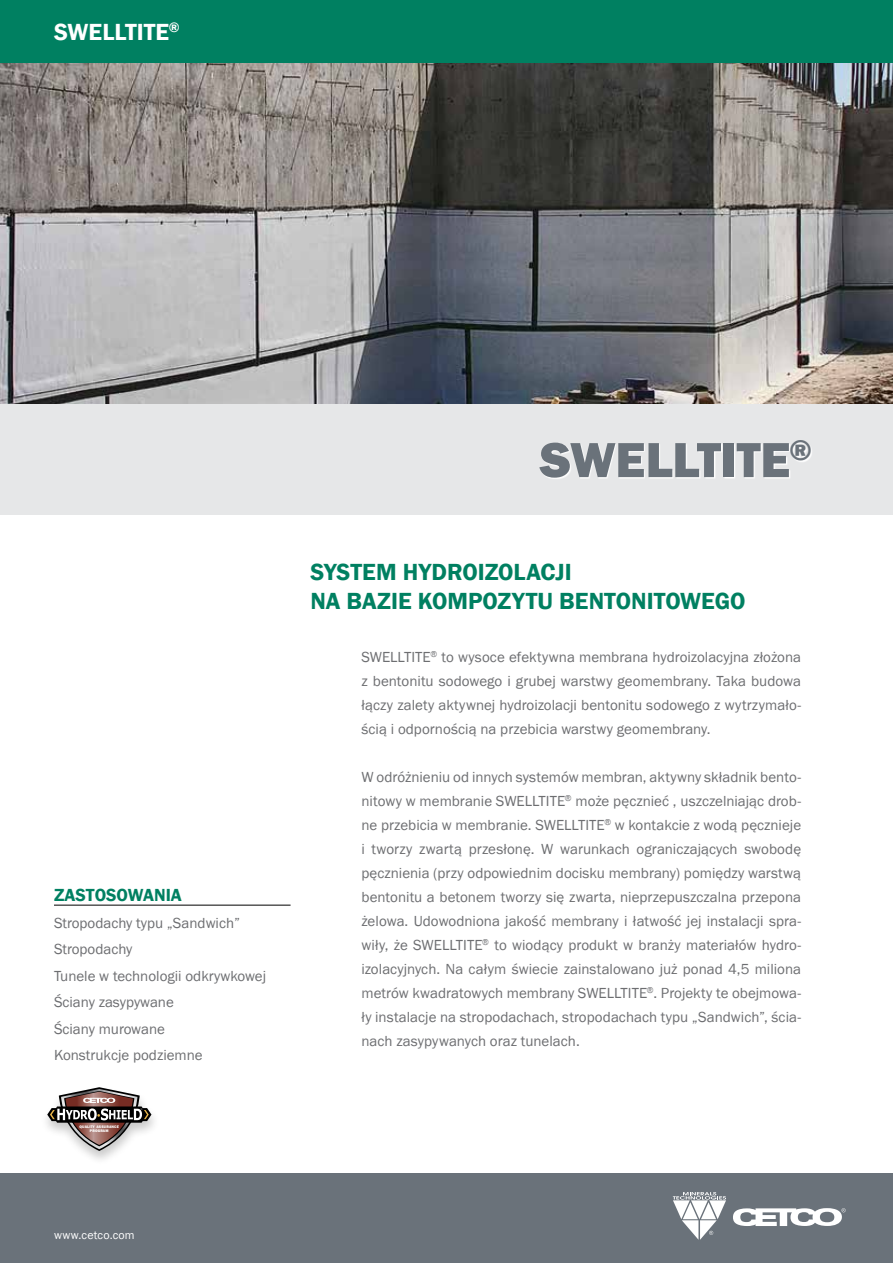
<style>
.page{position:relative;width:893px;height:1263px;background:#fff}
.page>*{position:absolute;margin:0;border:0;box-sizing:border-box;transform-origin:0 0}
.t1{font:800 51px "Franklin Gothic";letter-spacing:-.01em;color:#6a727a}
.t2{font:600 24px/28.5px "Franklin Gothic";color:#008061}
.t3{font:600 24px "Franklin Gothic";color:#fff}
.t4{font:600 18px "Franklin Gothic";color:#008061}
.t5{font:15px/24px "Franklin Gothic";color:#6d6e71;text-align:justify}
.t6{font:12px "Franklin Gothic";letter-spacing:.02em;color:#fff}
.t7{font:3.75px/3.9px "ITC Franklin Gothic Std Hvy";letter-spacing:.04em;color:#fff;text-align:center}
</style>
<div class="page">
<div style="left:0;top:0;width:893px;height:64px;background:#008061"></div>
<div style="left:0;top:404px;width:893px;height:110px;background:#e6e7e8"></div>
<div style="left:0;top:1174px;width:893px;height:89px;background:#6a727a"></div>
<svg style="left:733px;top:1208px;width:113px;height:18px"></svg>
<svg style="left:673px;top:1192px;width:53px;height:48px"></svg>
<svg style="left:541px;top:441px;width:271px;height:38px;fill:#f7f7f7"></svg>
<img style="left:0;top:64px;width:893px;height:340px">
<div style="left:40px;top:1085px;width:121px;height:81px;background:#000;opacity:.21"></div>
<svg style="left:47px;top:1087px;width:104px;height:64px"></svg>
<hr style="left:54px;top:905px;width:237px;height:1px;background:#000">
<h2 class="t3" style="left:54px;top:17px;width:127px">SWELLTITE<sup>®</sup></h2>
<p class="t4" style="left:54px;top:884px;width:129px">ZASTOSOWANIA</p>
<p class="t5" style="left:54px;top:910px;width:214px;line-height:26.5px;text-align:left">Stropodachy typu „Sandwich”<br>Stropodachy<br>Tunele w technologii odkrywkowej<br>Ściany zasypywane<br>Ściany murowane<br>Konstrukcje podziemne</p>
<p class="t7" style="left:80px;top:1125px;width:41px">QUALITY ASSURANCE<br>PROGRAM</p>
<p class="t6" style="left:54px;top:1227px;width:82px">www.cetco.com</p>
<h1 class="t1" style="left:540px;top:427px;width:274px">SWELLTITE<sup>®</sup></h1>
<h2 class="t2" style="left:310px;top:558px;width:436px">SYSTEM HYDROIZOLACJI<br>NA BAZIE KOMPOZYTU BENTONITOWEGO</h2>
<p class="t5" style="left:361px;top:645px;width:441px">SWELLTITE<sup>®</sup> to wysoce efektywna membrana hydroizolacyjna złożona z bentonitu sodowego i grubej warstwy geomembrany. Taka budowa łączy zalety aktywnej hydroizolacji bentonitu sodowego z wytrzymało&shy;ścią i odpornością na przebicia warstwy geomembrany.</p>
<p class="t5" style="left:361px;top:765px;width:441px">W odróżnieniu od innych systemów membran, aktywny składnik bento&shy;nitowy w membranie SWELLTITE<sup>®</sup> może pęcznieć , uszczelniając drob&shy;ne przebicia w membranie. SWELLTITE<sup>®</sup> w kontakcie z wodą pęcznieje i tworzy zwartą przesłonę. W warunkach ograniczających swobodę pęcznienia (przy odpowiednim docisku membrany) pomiędzy warstwą bentonitu a betonem tworzy się zwarta, nieprzepuszczalna przepona żelowa. Udowodniona jakość membrany i łatwość jej instalacji spra&shy;wiły, że SWELLTITE<sup>®</sup> to wiodący produkt w branży materiałów hydro&shy;izolacyjnych. Na całym świecie zainstalowano już ponad 4,5 miliona metrów kwadratowych membrany SWELLTITE<sup>®</sup>. Projekty te obejmowa&shy;ły instalacje na stropodachach, stropodachach typu „Sandwich”, ścia&shy;nach zasypywanych oraz tunelach.</p>
</div>
